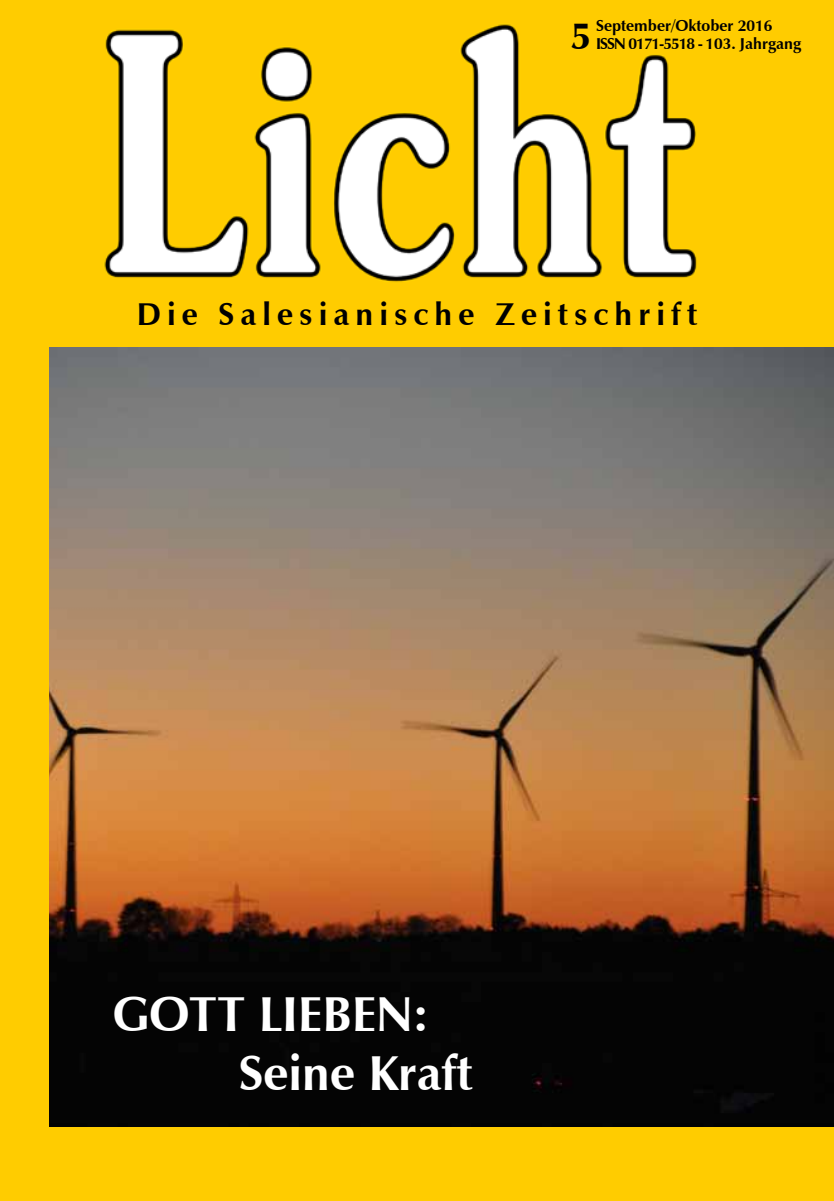
<style>
.page{position:relative;width:834px;height:1201px;background:#fff}
.page>*{position:absolute;margin:0;border:0;box-sizing:border-box;transform-origin:0 0}
.t1{font:700 49px/58.8px "Zapf Humanist 601 BT";color:#fff}
.t2{font:700 38.5px "Zapf Humanist 601 BT";color:#000}
.t3{font:700 31.5px "Zapf Humanist 601 BT";letter-spacing:.19em;color:#000}
.t4{font:700 15.75px/18.9px "Zapf Humanist 601 BT";color:#000}
</style>
<div class="page">
<img style="left:0;top:0;width:833px;height:1200px">
<img style="left:50px;top:347px;width:783px;height:779px">
<h2 class="t2" style="left:570px;top:12px;width:23px">5</h2>
<p class="t4" style="left:596px;top:16px;width:207px">September/Oktober 2016<br>ISSN 0171-5518 - 103. Jahrgang</p>
<h3 class="t3" style="left:137px;top:295px;width:561px">Die Salesianische Zeitschrift</h3>
<h1 class="t1" style="left:239px;top:985px;width:235px;text-indent:-126px">GOTT LIEBEN:<br>Seine Kraft</h1>
</div>
